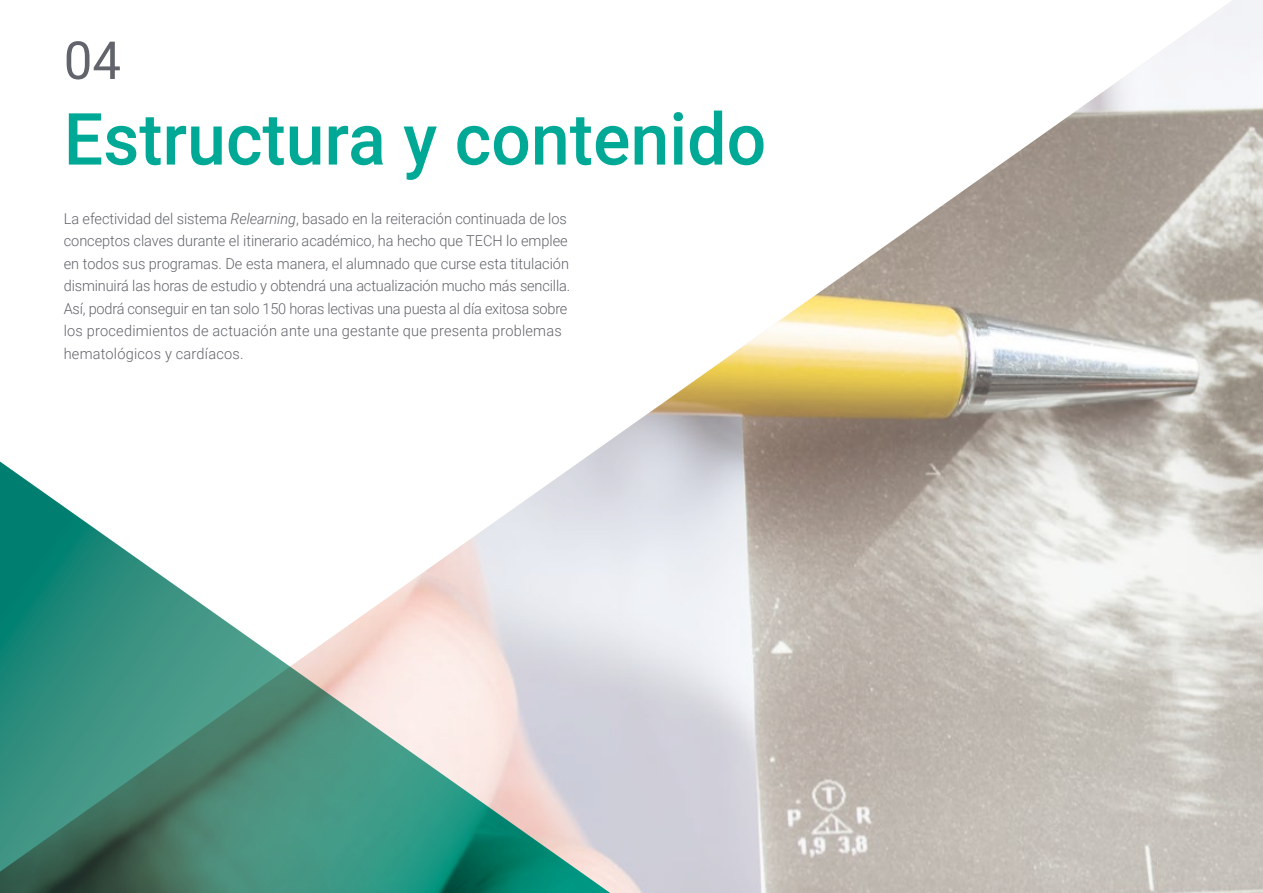
<style>
.page{position:relative;width:1263px;height:893px;background:#fff}
.page>*{position:absolute;margin:0;border:0;box-sizing:border-box;transform-origin:0 0}
.t1{font:500 72px "Roboto";color:#00a996}
.t2{font:52.5px "Roboto";color:#61646a}
.t3{font:300 15px/22.5px "Roboto";letter-spacing:-.005em;color:#61646a}
.s1{font-style:italic}
</style>
<div class="page">
<img style="left:602px;top:0;width:661px;height:893px">
<svg style="left:0;top:446px;width:640px;height:447px"></svg>
<h2 class="t2" style="left:64px;top:24px;width:59px">04</h2>
<h1 class="t1" style="left:64px;top:89px;width:704px">Estructura y contenido</h1>
<p class="t3" style="left:64px;top:207px;width:508px">La efectividad del sistema <span class="s1">Relearning</span>, basado en la reiteración continuada de los conceptos claves durante el itinerario académico, ha hecho que TECH lo emplee en todos sus programas. De esta manera, el alumnado que curse esta titulación disminuirá las horas de estudio y obtendrá una actualización mucho más sencilla.<br>Así, podrá conseguir en tan solo 150 horas lectivas una puesta al día exitosa sobre los procedimientos de actuación ante una gestante que presenta problemas hematológicos y cardíacos.</p>
</div>
